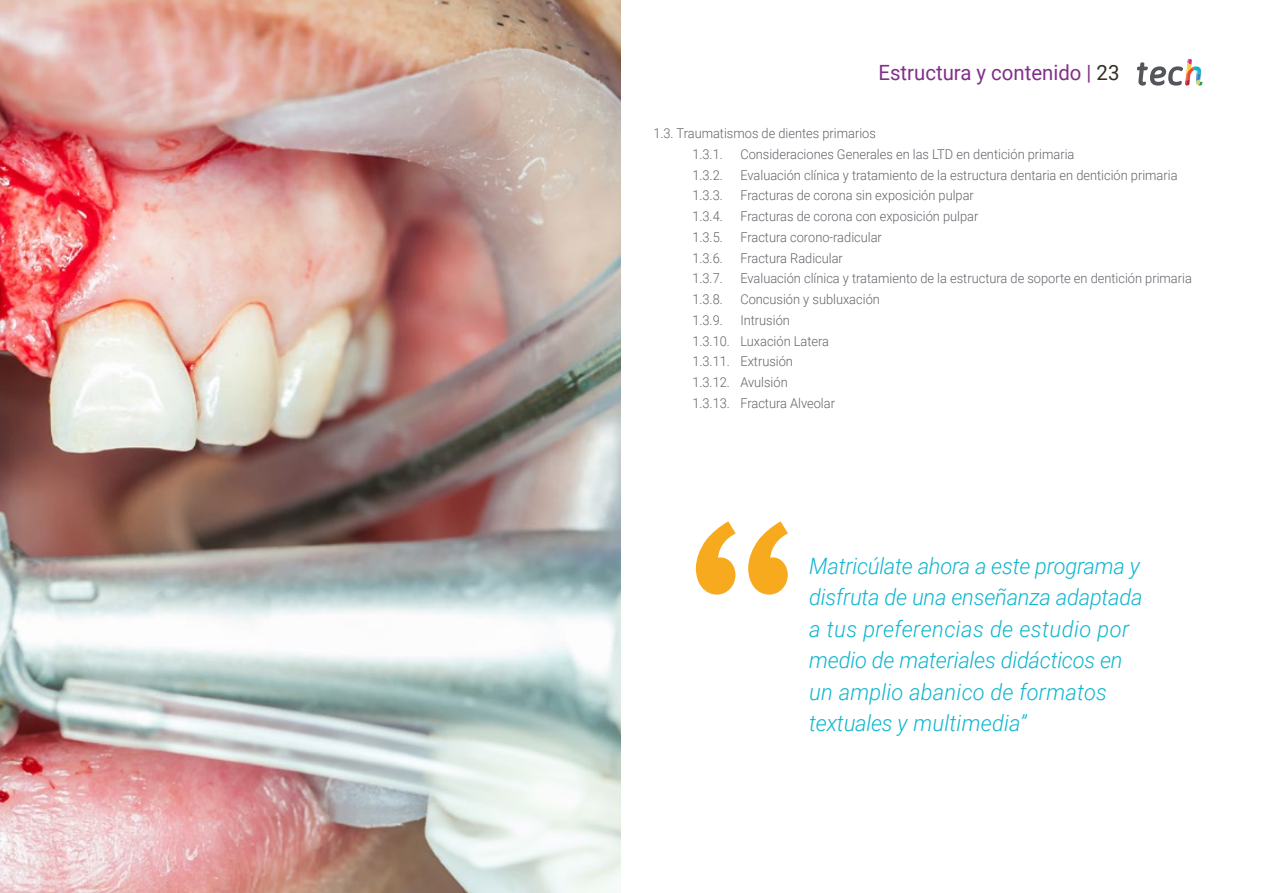
<style>
.page{position:relative;width:1263px;height:893px;background:#fff}
.page>*{position:absolute;margin:0;border:0;box-sizing:border-box;transform-origin:0 0}
.t1{font:italic 300 22.5px/31.5px "Roboto";letter-spacing:-.01em;color:#0fb6cf}
.t2{font:21px "Roboto";color:#813089}
.t3{font:300 13.5px/20.7px "Roboto";color:#61646a;scale:.95 1}
.s1{color:#312e20}
</style>
<div class="page">
<img style="left:0;top:0;width:621px;height:893px">
<svg style="left:696px;top:521px;width:92px;height:74px"></svg>
<svg style="left:1137px;top:59px;width:65px;height:27px"></svg>
<h2 class="t2" style="left:878px;top:57px;width:242px">Estructura y contenido | <span class="s1">23</span></h2>
<p class="t3" style="left:692px;top:122px;width:195px;text-indent:-39px">1.3. Traumatismos de dientes primarios<br>1.3.1.</p>
<p class="t3" style="left:740px;top:143px;width:353px">Consideraciones Generales en las LTD en dentición primaria</p>
<p class="t3" style="left:692px;top:164px;width:34px">1.3.2.</p>
<p class="t3" style="left:740px;top:164px;width:462px">Evaluación clínica y tratamiento de la estructura dentaria en dentición primaria</p>
<p class="t3" style="left:692px;top:185px;width:34px">1.3.3.</p>
<p class="t3" style="left:740px;top:185px;width:247px">Fracturas de corona sin exposición pulpar</p>
<p class="t3" style="left:692px;top:205px;width:34px">1.3.4.</p>
<p class="t3" style="left:740px;top:205px;width:252px">Fracturas de corona con exposición pulpar</p>
<p class="t3" style="left:692px;top:226px;width:34px">1.3.5.</p>
<p class="t3" style="left:740px;top:226px;width:150px">Fractura corono-radicular</p>
<p class="t3" style="left:692px;top:247px;width:34px">1.3.6.</p>
<p class="t3" style="left:740px;top:247px;width:109px">Fractura Radicular</p>
<p class="t3" style="left:692px;top:268px;width:34px">1.3.7.</p>
<p class="t3" style="left:740px;top:268px;width:477px">Evaluación clínica y tratamiento de la estructura de soporte en dentición primaria</p>
<p class="t3" style="left:692px;top:288px;width:34px">1.3.8.</p>
<p class="t3" style="left:740px;top:288px;width:148px">Concusión y subluxación</p>
<p class="t3" style="left:692px;top:309px;width:34px">1.3.9.</p>
<p class="t3" style="left:692px;top:309px;width:152px;text-indent:48px">Intrusión<br>1.3.10. Luxación Latera<br>1.3.11. Extrusión<br>1.3.12. Avulsión<br>1.3.13. Fractura Alveolar</p>
<h1 class="t1" style="left:809px;top:549px;width:335px">Matricúlate ahora a este programa y disfruta de una enseñanza adaptada a tus preferencias de estudio por medio de materiales didácticos en un amplio abanico de formatos textuales y multimedia”</h1>
</div>
